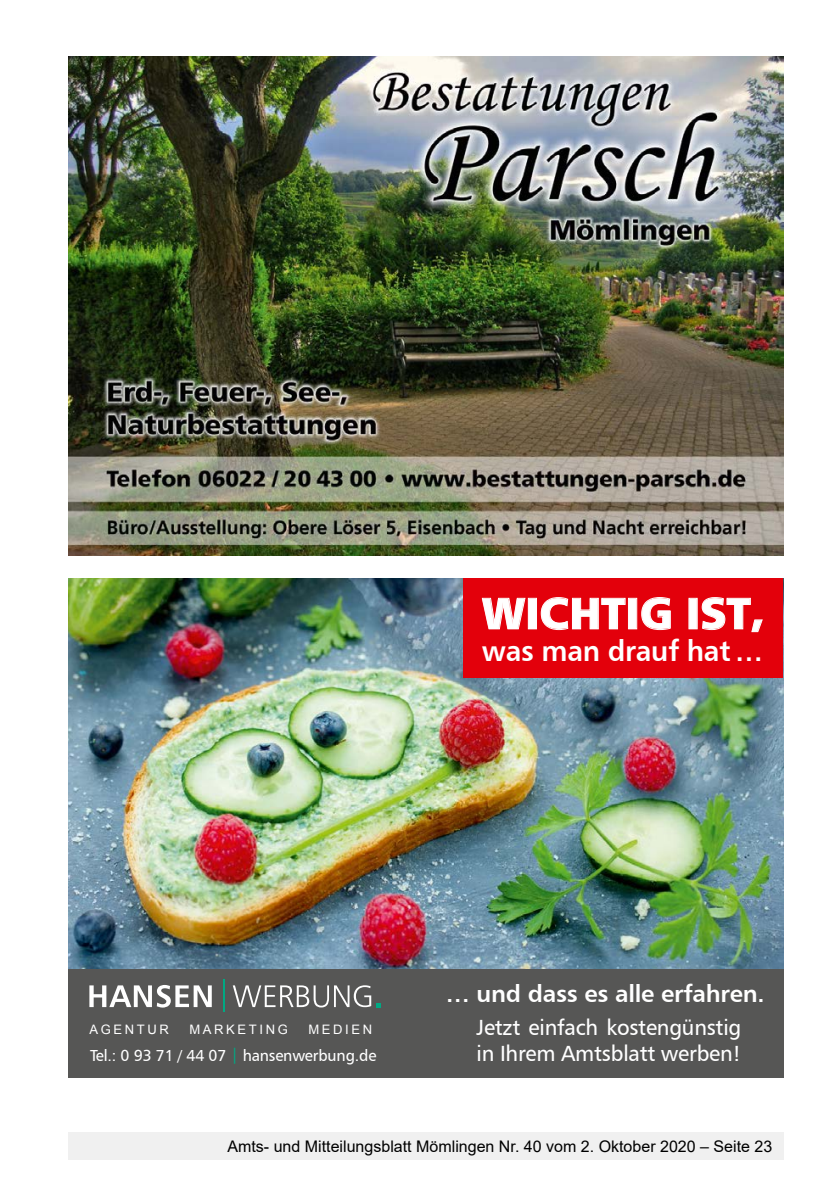
<style>
.page{position:relative;width:840px;height:1191px;background:#fff}
.page>*{position:absolute;margin:0;border:0;box-sizing:border-box;transform-origin:0 0}
.t1{font:44px "Humanist 777 BT Black B";color:#fff}
.t2{font:29.2px "Humanist 777 BT Bold B";letter-spacing:-.01em;color:#fff;scale:.95 1}
.t3{font:24px "Humanist 777 BT Bold B";letter-spacing:-.01em;color:#fff}
.t4{font:22px/26.4px "Humanist 777 BT Roman B";letter-spacing:-.01em;color:#fff}
.t5{font:16px "Arial";color:#000}
.t6{font:16px "Humanist 777 BT Roman B";letter-spacing:-.01em;color:#fff}
.t7{font:13px "Arial";letter-spacing:.2em;color:#fff}
.s1{color:#00a983}
</style>
<div class="page">
<div style="left:68px;top:1132px;width:714px;height:27px;background:#f0f0f0"></div>
<img style="left:68px;top:57px;width:714px;height:498px">
<div style="left:68px;top:578px;width:714px;height:499px;background:#565655"></div>
<img style="left:68px;top:578px;width:714px;height:390px">
<div style="left:463px;top:578px;width:319px;height:99px;background:#e3000b"></div>
<svg style="left:481px;top:597px;width:44px;height:33px"></svg>
<div style="left:528px;top:598px;width:8px;height:31px;border:1px solid #fff"></div>
<svg style="left:540px;top:597px;width:85px;height:33px"></svg>
<div style="left:628px;top:598px;width:8px;height:31px;border:1px solid #fff"></div>
<svg style="left:641px;top:597px;width:30px;height:33px"></svg>
<svg style="left:701px;top:597px;width:61px;height:35px"></svg>
<svg style="left:89px;top:985px;width:123px;height:22px"></svg>
<svg style="left:233px;top:985px;width:147px;height:22px"></svg>
<hr style="left:223px;top:979px;width:2px;height:33px;background:#00a983">
<h1 class="t1" style="left:481px;top:585px;width:284px">WICHTIG IST,</h1>
<h2 class="t2" style="left:481px;top:632px;width:297px">was man drauf hat …</h2>
<p class="t7" style="left:89px;top:1020px;width:81px">AGENTUR</p>
<p class="t7" style="left:189px;top:1020px;width:100px">MARKETING</p>
<p class="t7" style="left:308px;top:1020px;width:65px">MEDIEN</p>
<p class="t6" style="left:90px;top:1045px;width:288px">Tel.: 0 93 71 / 44 07 <span class="s1">|</span> hansenwerbung.de</p>
<h3 class="t3" style="left:445px;top:978px;width:320px">… und dass es alle erfahren.</h3>
<h3 class="t4" style="left:476px;top:1013px;width:266px">Jetzt einfach kostengünstig in Ihrem Amtsblatt werben!</h3>
<p class="t5" style="left:227px;top:1135px;width:546px">Amts- und Mitteilungsblatt Mömlingen Nr. 40 vom 2. Oktober 2020 – Seite 23</p>
</div>
